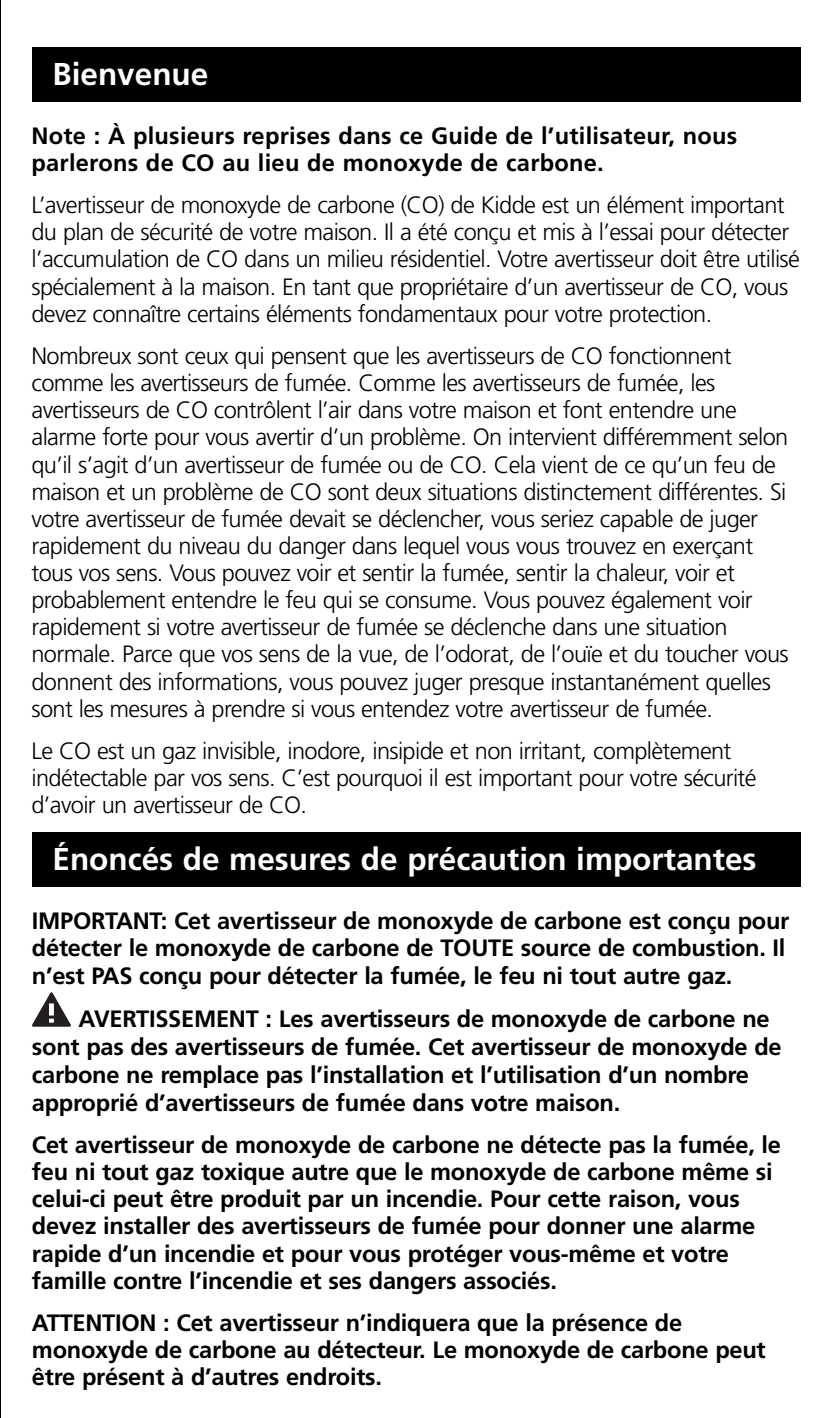
<style>
.page{position:relative;width:832px;height:1418px;background:#fff}
.page>*{position:absolute;margin:0;border:0;box-sizing:border-box;transform-origin:0 0}
.t1{font:700 31.5px "Frutiger";color:#fff}
.t2{font:300 23.8px/26.9px "Frutiger";letter-spacing:-.03em;color:#000}
.t3{font:700 23.8px/26.9px "Frutiger";letter-spacing:-.01em;color:#000}
.t4{font:700 23.8px/27.3px "Frutiger";letter-spacing:.01em;color:#000}
</style>
<div class="page">
<div style="left:32px;top:47px;width:768px;height:54px;background:#000"></div>
<div style="left:32px;top:832px;width:768px;height:54px;background:#000"></div>
<svg style="left:32px;top:992px;width:39px;height:34px"></svg>
<hr style="left:0;top:0;width:1px;height:1418px;background:#000">
<h1 class="t1" style="left:52px;top:61px;width:157px">Bienvenue</h1>
<p class="t4" style="left:31px;top:124px;width:707px">Note : À plusieurs reprises dans ce Guide de l’utilisateur, nous parlerons de CO au lieu de monoxyde de carbone.</p>
<p class="t2" style="left:31px;top:193px;width:770px">L’avertisseur de monoxyde de carbone (CO) de Kidde est un élément important du plan de sécurité de votre maison. Il a été conçu et mis à l’essai pour détecter l’accumulation de CO dans un milieu résidentiel. Votre avertisseur doit être utilisé spécialement à la maison. En tant que propriétaire d’un avertisseur de CO, vous devez connaître certains éléments fondamentaux pour votre protection.</p>
<p class="t2" style="left:31px;top:344px;width:758px">Nombreux sont ceux qui pensent que les avertisseurs de CO fonctionnent comme les avertisseurs de fumée. Comme les avertisseurs de fumée, les avertisseurs de CO contrôlent l’air dans votre maison et font entendre une alarme forte pour vous avertir d’un problème. On intervient différemment selon qu’il s’agit d’un avertisseur de fumée ou de CO. Cela vient de ce qu’un feu de maison et un problème de CO sont deux situations distinctement différentes. Si votre avertisseur de fumée devait se déclencher, vous seriez capable de juger rapidement du niveau du danger dans lequel vous vous trouvez en exerçant tous vos sens. Vous pouvez voir et sentir la fumée, sentir la chaleur, voir et probablement entendre le feu qui se consume. Vous pouvez également voir rapidement si votre avertisseur de fumée se déclenche dans une situation normale. Parce que vos sens de la vue, de l’odorat, de l’ouïe et du toucher vous donnent des informations, vous pouvez juger presque instantanément quelles sont les mesures à prendre si vous entendez votre avertisseur de fumée.</p>
<p class="t2" style="left:31px;top:739px;width:726px">Le CO est un gaz invisible, inodore, insipide et non irritant, complètement indétectable par vos sens. C’est pourquoi il est important pour votre sécurité d’avoir un avertisseur de CO.</p>
<h1 class="t1" style="left:52px;top:846px;width:705px">Énoncés de mesures de précaution importantes</h1>
<p class="t3" style="left:32px;top:909px;width:759px">IMPORTANT: Cet avertisseur de monoxyde de carbone est conçu pour détecter le monoxyde de carbone de TOUTE source de combustion. Il n’est PAS conçu pour détecter la fumée, le feu ni tout autre gaz.</p>
<p class="t3" style="left:32px;top:1006px;width:751px;line-height:28px;text-indent:47px">AVERTISSEMENT : Les avertisseurs de monoxyde de carbone ne sont pas des avertisseurs de fumée. Cet avertisseur de monoxyde de carbone ne remplace pas l’installation et l’utilisation d’un nombre approprié d’avertisseurs de fumée dans votre maison.</p>
<p class="t3" style="left:32px;top:1133px;width:750px">Cet avertisseur de monoxyde de carbone ne détecte pas la fumée, le feu ni tout gaz toxique autre que le monoxyde de carbone même si celui-ci peut être produit par un incendie. Pour cette raison, vous devez installer des avertisseurs de fumée pour donner une alarme rapide d’un incendie et pour vous protéger vous-même et votre famille contre l’incendie et ses dangers associés.</p>
<p class="t3" style="left:32px;top:1311px;width:735px">ATTENTION : Cet avertisseur n’indiquera que la présence de monoxyde de carbone au détecteur. Le monoxyde de carbone peut être présent à d’autres endroits.</p>
</div>
